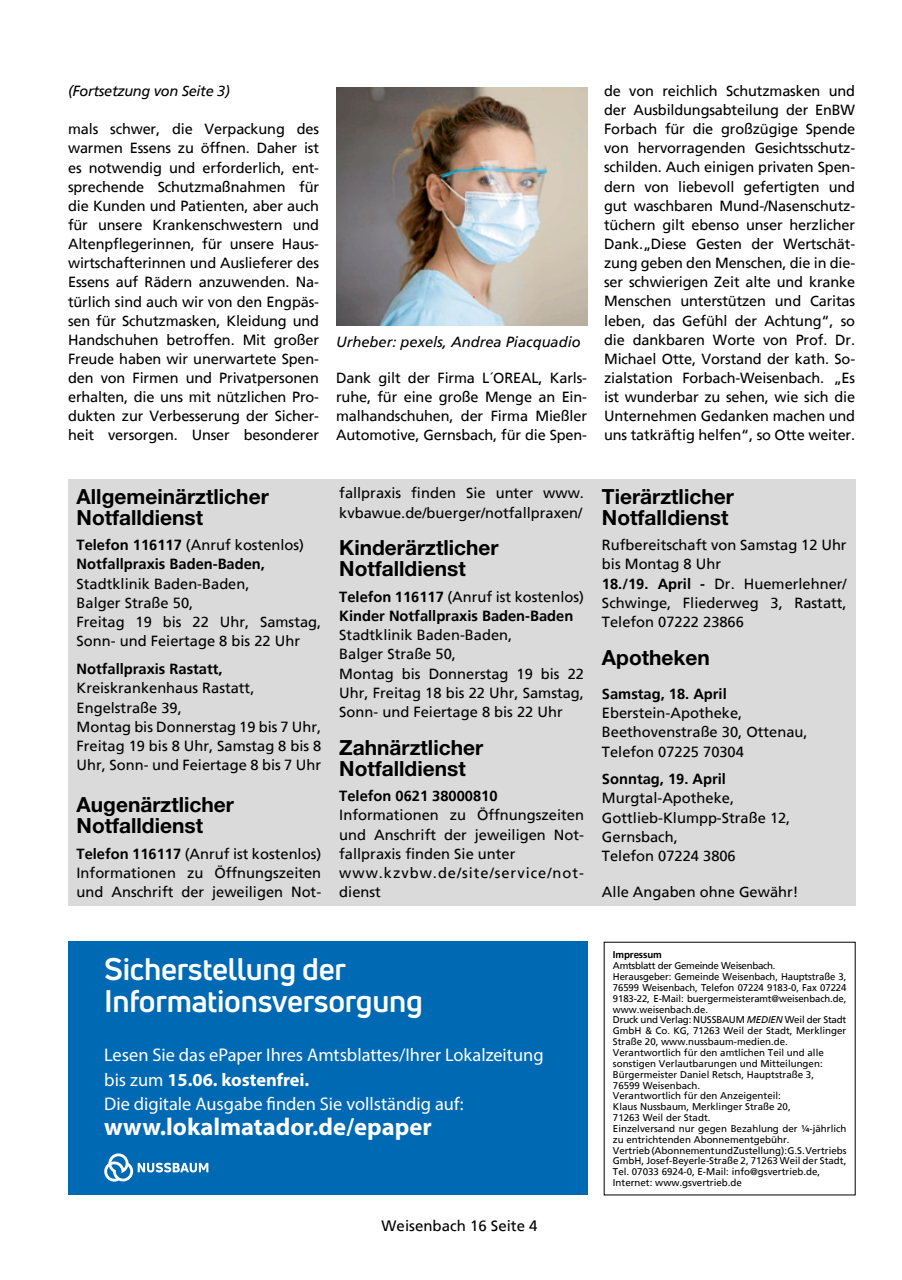
<style>
.page{position:relative;width:902px;height:1280px;background:#fff}
.page>*{position:absolute;margin:0;border:0;box-sizing:border-box;transform-origin:0 0}
.t1{font:700 30.6px/32.7px "Uni Neue";letter-spacing:-.01em;color:#fff}
.t2{font:700 24.45px "Myriad Pro";color:#fff}
.t3{font:700 20.85px/20.9px "Helvetica Neue";color:#000}
.t4{font:18.3px/24.5px "Myriad Pro";color:#fff}
.t5{font:15px "Frutiger";color:#000}
.t6{font:14.7px/19.2px "Frutiger";color:#000}
.t7{font:700 14.7px/19.2px "Frutiger";color:#000}
.t8{font:italic 14.7px "Frutiger";color:#000}
.t9{font:italic 14.7px "Frutiger";letter-spacing:-.02em;color:#000}
.t10{font:9.75px/10.8px "Frutiger";color:#000}
.t11{font:700 9.75px "Frutiger";letter-spacing:-.01em;color:#000}
.s1{font-weight:400}
.s2{font-weight:700}
.s3{font-style:italic}
</style>
<div class="page">
<img style="left:336px;top:87px;width:251px;height:239px">
<div style="left:68px;top:479px;width:787px;height:427px;background:#dadada"></div>
<div style="left:68px;top:942px;width:519px;height:253px;background:#0069b4"></div>
<svg style="left:104px;top:1153px;width:104px;height:28px"></svg>
<p class="t9" style="left:68px;top:82px;width:163px">(Fortsetzung von Seite 3)</p>
<p class="t6" style="left:68px;top:119px;width:252px;text-align:justify">mals schwer, die Verpackung des warmen Essens zu öffnen. Daher ist es notwendig und erforderlich, ent&shy;sprechende Schutzmaßnahmen für die Kunden und Patienten, aber auch für unsere Krankenschwestern und Altenpflegerinnen, für unsere Haus&shy;wirtschafterinnen und Auslieferer des Essens auf Rädern anzuwenden. Na&shy;türlich sind auch wir von den Engpäs&shy;sen für Schutzmasken, Kleidung und Handschuhen betroffen. Mit großer Freude haben wir unerwartete Spen&shy;den von Firmen und Privatpersonen erhalten, die uns mit nützlichen Pro&shy;dukten zur Verbesserung der Sicher&shy;heit versorgen. Unser besonderer</p>
<p class="t8" style="left:336px;top:333px;width:246px">Urheber: pexels, Andrea Piacquadio</p>
<p class="t6" style="left:336px;top:368px;width:252px;text-align:justify">Dank gilt der Firma L´OREAL, Karls&shy;ruhe, für eine große Menge an Ein&shy;malhandschuhen, der Firma Mießler Automotive, Gernsbach, für die Spen-</p>
<p class="t6" style="left:604px;top:81px;width:252px;text-align:justify">de von reichlich Schutzmasken und der Ausbildungsabteilung der EnBW Forbach für die großzügige Spende von hervorragenden Gesichtsschutz&shy;schilden. Auch einigen privaten Spen&shy;dern von liebevoll gefertigten und gut waschbaren Mund-/Nasenschutz&shy;tüchern gilt ebenso unser herzlicher Dank.„Diese Gesten der Wertschät&shy;zung geben den Menschen, die in die&shy;ser schwierigen Zeit alte und kranke Menschen unterstützen und Caritas leben, das Gefühl der Achtung“, so die dankbaren Worte von Prof. Dr.<br>Michael Otte, Vorstand der kath. So&shy;zialstation Forbach-Weisenbach. „Es ist wunderbar zu sehen, wie sich die Unternehmen Gedanken machen und uns tatkräftig helfen“, so Otte weiter.</p>
<h3 class="t3" style="left:77px;top:485px;width:194px">Allgemeinärztlicher<br>Notfalldienst</h3>
<p class="t7" style="left:77px;top:535px;width:229px">Telefon 116117 <span class="s1">(Anruf kostenlos)<br></span>Notfallpraxis Baden-Baden,</p>
<p class="t6" style="left:77px;top:574px;width:246px">Stadtklinik Baden-Baden,<br>Balger Straße 50,<br>Freitag 19 bis 22 Uhr, Samstag,<br>Sonn- und Feiertage 8 bis 22 Uhr</p>
<p class="t7" style="left:77px;top:659px;width:147px">Notfallpraxis Rastatt,</p>
<p class="t6" style="left:77px;top:678px;width:246px">Kreiskrankenhaus Rastatt,<br>Engelstraße 39,<br>Montag bis Donnerstag 19 bis 7 Uhr,<br>Freitag 19 bis 8 Uhr, Samstag 8 bis 8<br>Uhr, Sonn- und Feiertage 8 bis 7 Uhr</p>
<h3 class="t3" style="left:77px;top:794px;width:159px">Augenärztlicher<br>Notfalldienst</h3>
<p class="t6" style="left:77px;top:844px;width:246px;text-align:justify"><span class="s2">Telefon 116117</span> (Anruf ist kostenlos)<br>Informationen zu Öffnungszeiten und Anschrift der jeweiligen Not-</p>
<p class="t6" style="left:339px;top:483px;width:246px">fallpraxis finden Sie unter www. kvbawue.de/buerger/notfallpraxen/</p>
<h3 class="t3" style="left:339px;top:537px;width:161px">Kinderärztlicher<br>Notfalldienst</h3>
<p class="t7" style="left:339px;top:587px;width:246px">Telefon 116117 <span class="s1">(Anruf ist kostenlos)<br></span>Kinder Notfallpraxis Baden-Baden</p>
<p class="t6" style="left:339px;top:625px;width:246px">Stadtklinik Baden-Baden,<br>Balger Straße 50,<br>Montag bis Donnerstag 19 bis 22<br>Uhr, Freitag 18 bis 22 Uhr, Samstag,<br>Sonn- und Feiertage 8 bis 22 Uhr</p>
<h3 class="t3" style="left:339px;top:736px;width:145px">Zahnärztlicher<br>Notfalldienst</h3>
<p class="t7" style="left:339px;top:786px;width:160px">Telefon 0621 38000810</p>
<p class="t6" style="left:339px;top:806px;width:246px">Informationen zu Öffnungszeiten und Anschrift der jeweiligen Not&shy;fallpraxis finden Sie unter www.kzvbw.de/site/service/not&shy;dienst</p>
<h3 class="t3" style="left:602px;top:485px;width:133px">Tierärztlicher<br>Notfalldienst</h3>
<p class="t6" style="left:602px;top:535px;width:246px">Rufbereitschaft von Samstag 12 Uhr bis Montag 8 Uhr<br><span class="s2">18./19. April -</span> Dr. Huemerlehner/<br>Schwinge, Fliederweg 3, Rastatt,<br>Telefon 07222 23866</p>
<h3 class="t3" style="left:602px;top:646px;width:109px">Apotheken</h3>
<p class="t7" style="left:602px;top:684px;width:126px">Samstag, 18. April</p>
<p class="t6" style="left:602px;top:703px;width:207px">Eberstein-Apotheke,<br>Beethovenstraße 30, Ottenau,<br>Telefon 07225 70304</p>
<p class="t7" style="left:602px;top:769px;width:125px">Sonntag, 19. April</p>
<p class="t6" style="left:602px;top:788px;width:190px">Murgtal-Apotheke,<br>Gottlieb-Klumpp-Straße 12,<br>Gernsbach,<br>Telefon 07224 3806</p>
<p class="t6" style="left:602px;top:882px;width:198px">Alle Angaben ohne Gewähr!</p>
<h1 class="t1" style="left:104px;top:952px;width:320px">Sicherstellung der<br>Informationsversorgung</h1>
<p class="t4" style="left:104px;top:1042px;width:441px">Lesen Sie das ePaper Ihres Amtsblattes/Ihrer Lokalzeitung bis zum <span class="s2">15.06. kostenfrei.<br></span>Die digitale Ausgabe finden Sie vollständig auf:</p>
<h2 class="t2" style="left:104px;top:1110px;width:329px">www.lokalmatador.de/epaper</h2>
<p class="t5" style="left:381px;top:1217px;width:157px">Weisenbach 16 Seite 4</p>
<p class="t11" style="left:613px;top:949px;width:51px">Impressum</p>
<p class="t10" style="left:613px;top:960px;width:235px">Amtsblatt der Gemeinde Weisenbach.<br>Herausgeber: Gemeinde Weisenbach, Hauptstraße 3, 76599 Weisenbach, Telefon 07224 9183-0, Fax 07224<br>9183-22, E-Mail: buergermeisteramt@weisenbach.de, www.weisenbach.de.<br>Druck und Verlag: NUSSBAUM <span class="s3">MEDIEN</span> Weil der Stadt GmbH &amp; Co. KG, 71263 Weil der Stadt, Merklinger Straße 20, www.nussbaum-medien.de.<br>Verantwortlich für den amtlichen Teil und alle sonstigen Verlautbarungen und Mitteilungen:<br>Bürgermeister Daniel Retsch, Hauptstraße 3,<br>76599 Weisenbach.<br>Verantwortlich für den Anzeigenteil:<br>Klaus Nussbaum, Merklinger Straße 20,<br>71263 Weil der Stadt.<br>Einzelversand nur gegen Bezahlung der ¼-jährlich zu entrichtenden Abonnementgebühr.<br>Vertrieb (Abonnement und Zustellung): G.S. Vertriebs GmbH, Josef-Beyerle-Straße 2, 71263 Weil der Stadt, Tel. 07033 6924-0, E-Mail: info@gsvertrieb.de, Internet: www.gsvertrieb.de</p>
</div>
